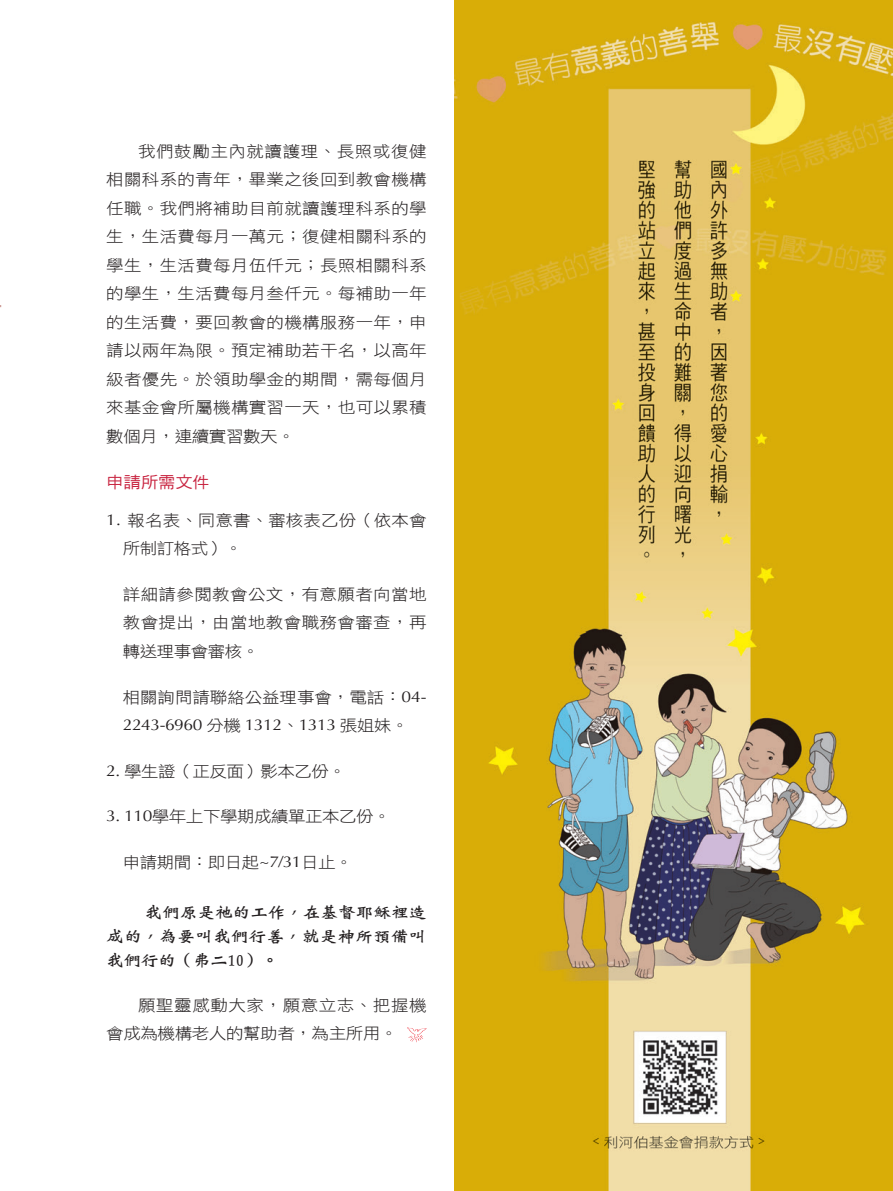
<style>
.page{position:relative;width:893px;height:1191px;background:#fff}
.page>*{position:absolute;margin:0;border:0;box-sizing:border-box;transform-origin:0 0}
.Normal經文{font:16.2px/24px "DF Wei Bei W7 WIN BF";letter-spacing:-.02em;color:#231f20;text-align:justify;scale:1.11 1}
.小標{font:16.2px "DF Hei W5 WIN BF";letter-spacing:-.01em;color:#c8233f;scale:1.08 1}
.Normal_不內縮{font:15.75px/28.5px "DF Hei W3 WIN BF";letter-spacing:.005em;color:#231f20;text-align:justify;scale:1.11 1}
.Normal_不內縮-2{font:15.75px "DF Hei W3 WIN BF";letter-spacing:-.03em;color:#231f20;scale:1.11 1}
.Normal_不內縮-3{font:15.75px/28.5px "DF Hei W3 WIN BF";letter-spacing:-.025em;color:#231f20;scale:1.11 1}
.s1{font-family:"Optima"}
</style>
<div class="page">
<svg style="left:407px;top:1027px;width:20px;height:15px"></svg>
<img style="left:455px;top:0;width:438px;height:1191px">
<p class="Normal_不內縮" style="left:106px;top:137px;width:290px;text-indent:32px">我們鼓勵主內就讀護理、長照或復健相關科系的青年，畢業之後回到教會機構任職。我們將補助目前就讀護理科系的學生，生活費每月一萬元；復健相關科系的學生，生活費每月伍仟元；長照相關科系的學生，生活費每月叁仟元。每補助一年的生活費，要回教會的機構服務一年，申請以兩年為限。預定補助若干名，以高年級者優先。於領助學金的期間，需每個月來基金會所屬機構實習一天，也可以累積數個月，連續實習數天。</p>
<p class="小標" style="left:106px;top:474px;width:97px">申請所需文件</p>
<p class="Normal_不內縮" style="left:123px;top:506px;width:275px;text-indent:-16px"><span class="s1">1.</span> 報名表、同意書、審核表乙份（依本會所制訂格式）。</p>
<p class="Normal_不內縮" style="left:123px;top:580px;width:275px">詳細請參閱教會公文，有意願者向當地教會提出，由當地教會職務會審查，再轉送理事會審核。</p>
<p class="Normal_不內縮" style="left:123px;top:682px;width:275px">相關詢問請聯絡公益理事會，電話：<span class="s1">04-<br>2243-6960</span> 分機 <span class="s1">1312</span>、<span class="s1">1313</span> 張姐妹。</p>
<p class="Normal_不內縮-2" style="left:106px;top:763px;width:218px"><span class="s1">2.</span> 學生證（正反面）影本乙份。</p>
<p class="Normal_不內縮-2" style="left:106px;top:808px;width:258px"><span class="s1">3. 110</span>學年上下學期成績單正本乙份。</p>
<p class="Normal_不內縮-2" style="left:123px;top:854px;width:209px">申請期間：即日起<span class="s1">~7/31</span>日止。</p>
<p class="Normal經文" style="left:106px;top:900px;width:290px;text-indent:38px">我們原是祂的工作，在基督耶穌裡造成的，為要叫我們行善，就是神所預備叫我們行的（弗二10）。</p>
<p class="Normal_不內縮-3" style="left:106px;top:990px;width:290px;text-indent:32px">願聖靈感動大家，願意立志、把握機會成為機構老人的幫助者，為主所用。</p>
</div>
